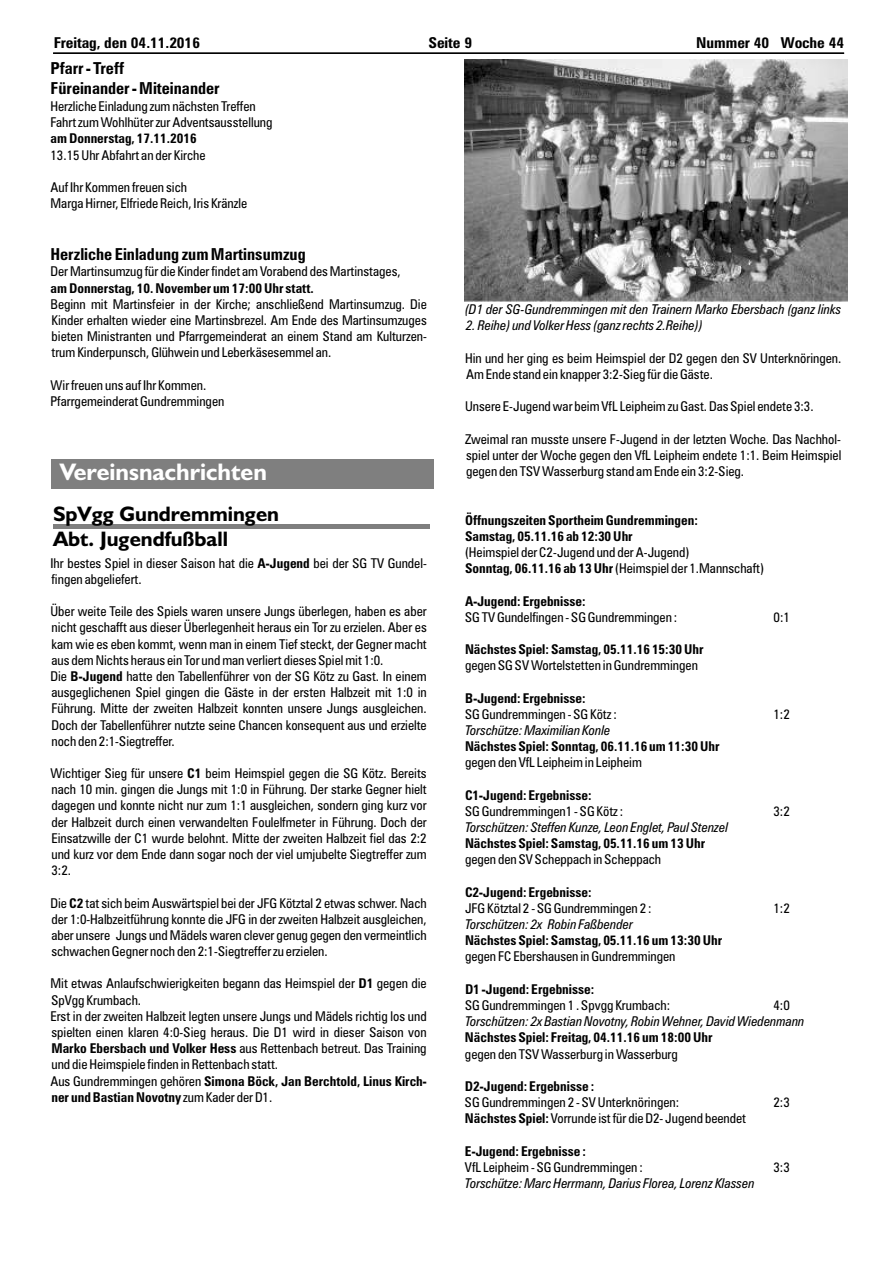
<style>
.page{position:relative;width:893px;height:1263px;background:#fff}
.page>*{position:absolute;margin:0;border:0;box-sizing:border-box;transform-origin:0 0}
.t1{font:700 24px "Humanist 521 BT";color:#fff}
.t2{font:700 21px/25.2px "Humanist 521 BT";color:#000}
.t3{font:700 condensed 16.5px/19.8px "Zurich BT";color:#000}
.t4{font:700 condensed 15px "Zurich BT";letter-spacing:-.005em;color:#000;scale:1.04 1}
.t5{font:condensed 13.5px/16.2px "Zurich BT";color:#000}
.t6{font:700 condensed 13.5px/16.2px "Zurich BT";color:#000}
.t7{font:italic condensed 13.5px "Zurich BT";color:#000}
.s1{font-weight:700}
.s2{font-weight:400}
</style>
<div class="page">
<hr style="left:53px;top:52px;width:791px;height:2px;background:#000">
<div style="left:51px;top:459px;width:383px;height:30px;background:#7f7f7f"></div>
<hr style="left:53px;top:525px;width:376px;height:4px;background:#7f7f7f">
<img style="left:464px;top:59px;width:383px;height:242px">
<p class="t4" style="left:54px;top:37px;width:142px">Freitag, den 04.11.2016</p>
<p class="t4" style="left:428px;top:37px;width:43px">Seite 9</p>
<p class="t4" style="left:696px;top:37px;width:144px">Nummer 40 Woche 44</p>
<p class="t3" style="left:51px;top:60px;width:171px">Pfarr - Treff<br>Füreinander - Miteinander</p>
<p class="t5" style="left:51px;top:99px;width:223px">Herzliche Einladung zum nächsten Treffen<br>Fahrt zum Wohlhüter zur Adventsausstellung</p>
<p class="t6" style="left:51px;top:132px;width:148px">am Donnerstag, 17.11.2016</p>
<p class="t5" style="left:51px;top:148px;width:156px">13.15 Uhr Abfahrt an der Kirche</p>
<p class="t5" style="left:51px;top:180px;width:198px">Auf Ihr Kommen freuen sich<br>Marga Hirner, Elfriede Reich, Iris Kränzle</p>
<p class="t3" style="left:51px;top:245px;width:257px">Herzliche Einladung zum Martinsumzug</p>
<p class="t5" style="left:51px;top:265px;width:352px">Der Martinsumzug für die Kinder findet am Vorabend des Martinstages,</p>
<p class="t6" style="left:51px;top:281px;width:265px">am Donnerstag, 10. November um 17:00 Uhr statt.</p>
<p class="t5" style="left:51px;top:297px;width:378px">Beginn mit Martinsfeier in der Kirche; anschließend Martinsumzug. Die</p>
<p class="t7" style="left:465px;top:305px;width:378px">(D1 der SG-Gundremmingen mit den Trainern Marko Ebersbach (ganz links</p>
<p class="t5" style="left:52px;top:313px;width:377px">Kinder erhalten wieder eine Martinsbrezel. Am Ende des Martinsumzuges</p>
<p class="t7" style="left:466px;top:321px;width:238px">2. Reihe) und Volker Hess (ganz rechts 2.Reihe))</p>
<p class="t5" style="left:52px;top:330px;width:377px">bieten Ministranten und Pfarrgemeinderat an einem Stand am Kulturzen&shy;trum Kinderpunsch, Glühwein und Leberkäsesemmel an.</p>
<p class="t5" style="left:465px;top:351px;width:378px">Hin und her ging es beim Heimspiel der D2 gegen den SV Unterknöringen.<br>Am Ende stand ein knapper 3:2-Sieg für die Gäste.</p>
<p class="t5" style="left:51px;top:378px;width:175px">Wir freuen uns auf Ihr Kommen.<br>Pfarrgemeinderat Gundremmingen</p>
<p class="t5" style="left:465px;top:400px;width:350px">Unsere E-Jugend war beim VfL Leipheim zu Gast. Das Spiel endete 3:3.</p>
<p class="t5" style="left:465px;top:432px;width:378px;text-align:justify">Zweimal ran musste unsere F-Jugend in der letzten Woche. Das Nachhol&shy;spiel unter der Woche gegen den VfL Leipheim endete 1:1. Beim Heimspiel gegen den TSV Wasserburg stand am Ende ein 3:2-Sieg.</p>
<p class="t6" style="left:465px;top:513px;width:234px">Öffnungszeiten Sportheim Gundremmingen:<br>Samstag, 05.11.16 ab 12:30 Uhr</p>
<p class="t5" style="left:465px;top:545px;width:226px">(Heimspiel der C2-Jugend und der A-Jugend)</p>
<h1 class="t1" style="left:60px;top:464px;width:209px">Vereinsnachrichten</h1>
<h2 class="t2" style="left:53px;top:503px;width:227px">SpVgg Gundremmingen<br>Abt. Jugendfußball</h2>
<p class="t5" style="left:50px;top:556px;width:378px">Ihr bestes Spiel in dieser Saison hat die <span class="s1">A-Jugend</span> bei der SG TV Gundel-</p>
<p class="t5" style="left:465px;top:562px;width:300px"><span class="s1">Sonntag, 06.11.16 ab 13 Uhr</span> (Heimspiel der 1.Mannschaft)</p>
<p class="t5" style="left:51px;top:572px;width:92px">fingen abgeliefert.</p>
<p class="t6" style="left:465px;top:594px;width:122px">A-Jugend: Ergebnisse:</p>
<p class="t5" style="left:50px;top:605px;width:378px">Über weite Teile des Spiels waren unsere Jungs überlegen, haben es aber</p>
<p class="t5" style="left:465px;top:610px;width:214px">SG TV Gundelfingen - SG Gundremmingen :</p>
<p class="t5" style="left:773px;top:610px;width:18px">0:1</p>
<p class="t5" style="left:51px;top:621px;width:377px">nicht geschafft aus dieser Überlegenheit heraus ein Tor zu erzielen. Aber es kam wie es eben kommt, wenn man in einem Tief steckt, der Gegner macht</p>
<p class="t6" style="left:465px;top:642px;width:240px">Nächstes Spiel: Samstag, 05.11.16 15:30 Uhr</p>
<p class="t5" style="left:51px;top:653px;width:333px">aus dem Nichts heraus ein Tor und man verliert dieses Spiel mit 1:0.</p>
<p class="t5" style="left:465px;top:659px;width:234px">gegen SG SV Wortelstetten in Gundremmingen</p>
<p class="t5" style="left:50px;top:669px;width:378px">Die <span class="s1">B-Jugend</span> hatte den Tabellenführer von der SG Kötz zu Gast. In einem ausgeglichenen Spiel gingen die Gäste in der ersten Halbzeit mit 1:0 in</p>
<p class="t6" style="left:465px;top:691px;width:122px">B-Jugend: Ergebnisse:</p>
<p class="t5" style="left:51px;top:702px;width:377px">Führung. Mitte der zweiten Halbzeit konnten unsere Jungs ausgleichen.</p>
<p class="t5" style="left:465px;top:707px;width:153px">SG Gundremmingen - SG Kötz :</p>
<p class="t5" style="left:773px;top:707px;width:18px">1:2</p>
<p class="t5" style="left:51px;top:718px;width:377px">Doch der Tabellenführer nutzte seine Chancen konsequent aus und erzielte</p>
<p class="t7" style="left:465px;top:725px;width:147px">Torschütze: Maximilian Konle</p>
<p class="t5" style="left:51px;top:734px;width:125px">noch den 2:1-Siegtreffer.</p>
<p class="t6" style="left:465px;top:740px;width:256px">Nächstes Spiel: Sonntag, 06.11.16 um 11:30 Uhr</p>
<p class="t5" style="left:465px;top:756px;width:178px">gegen den VfL Leipheim in Leipheim</p>
<p class="t5" style="left:50px;top:766px;width:378px">Wichtiger Sieg für unsere <span class="s1">C1</span> beim Heimspiel gegen die SG Kötz. Bereits nach 10 min. gingen die Jungs mit 1:0 in Führung. Der starke Gegner hielt</p>
<p class="t6" style="left:465px;top:788px;width:128px">C1-Jugend: Ergebnisse:</p>
<p class="t5" style="left:51px;top:799px;width:377px">dagegen und konnte nicht nur zum 1:1 ausgleichen, sondern ging kurz vor</p>
<p class="t5" style="left:465px;top:804px;width:160px">SG Gundremmingen1 - SG Kötz :</p>
<p class="t5" style="left:773px;top:804px;width:18px">3:2</p>
<p class="t5" style="left:51px;top:815px;width:377px">der Halbzeit durch einen verwandelten Foulelfmeter in Führung. Doch der</p>
<p class="t7" style="left:465px;top:822px;width:265px">Torschützen: Steffen Kunze, Leon Englet, Paul Stenzel</p>
<p class="t5" style="left:51px;top:831px;width:377px">Einsatzwille der C1 wurde belohnt. Mitte der zweiten Halbzeit fiel das 2:2</p>
<p class="t6" style="left:465px;top:837px;width:242px">Nächstes Spiel: Samstag, 05.11.16 um 13 Uhr</p>
<p class="t5" style="left:51px;top:847px;width:377px">und kurz vor dem Ende dann sogar noch der viel umjubelte Siegtreffer zum</p>
<p class="t5" style="left:465px;top:853px;width:198px">gegen den SV Scheppach in Scheppach</p>
<p class="t5" style="left:51px;top:864px;width:21px">3:2.</p>
<p class="t6" style="left:465px;top:885px;width:128px">C2-Jugend: Ergebnisse:</p>
<p class="t5" style="left:50px;top:896px;width:378px">Die <span class="s1">C2</span> tat sich beim Auswärtspiel bei der JFG Kötztal 2 etwas schwer. Nach</p>
<p class="t5" style="left:465px;top:901px;width:188px">JFG Kötztal 2 - SG Gundremmingen 2 :</p>
<p class="t5" style="left:773px;top:901px;width:18px">1:2</p>
<p class="t5" style="left:51px;top:912px;width:377px">der 1:0-Halbzeitführung konnte die JFG in der zweiten Halbzeit ausgleichen,</p>
<p class="t7" style="left:465px;top:919px;width:169px">Torschützen: 2x Robin Faßbender</p>
<p class="t5" style="left:51px;top:928px;width:377px">aber unsere Jungs und Mädels waren clever genug gegen den vermeintlich</p>
<p class="t6" style="left:465px;top:934px;width:259px">Nächstes Spiel: Samstag, 05.11.16 um 13:30 Uhr</p>
<p class="t5" style="left:51px;top:944px;width:278px">schwachen Gegner noch den 2:1-Siegtreffer zu erzielen.</p>
<p class="t5" style="left:465px;top:950px;width:212px">gegen FC Ebershausen in Gundremmingen</p>
<p class="t5" style="left:50px;top:977px;width:378px">Mit etwas Anlaufschwierigkeiten begann das Heimspiel der <span class="s1">D1</span> gegen die</p>
<p class="t6" style="left:465px;top:982px;width:131px">D1 -Jugend: Ergebnisse:</p>
<p class="t5" style="left:51px;top:993px;width:91px">SpVgg Krumbach.</p>
<p class="t5" style="left:465px;top:998px;width:207px">SG Gundremmingen 1 . Spvgg Krumbach:</p>
<p class="t5" style="left:773px;top:998px;width:18px">4:0</p>
<p class="t5" style="left:50px;top:1009px;width:378px">Erst in der zweiten Halbzeit legten unsere Jungs und Mädels richtig los und</p>
<p class="t7" style="left:465px;top:1017px;width:341px">Torschützen: 2x Bastian Novotny, Robin Wehner, David Wiedenmann</p>
<p class="t5" style="left:51px;top:1025px;width:377px">spielten einen klaren 4:0-Sieg heraus. Die D1 wird in dieser Saison von</p>
<p class="t6" style="left:465px;top:1031px;width:249px">Nächstes Spiel: Freitag, 04.11.16 um 18:00 Uhr</p>
<p class="t5" style="left:51px;top:1042px;width:377px"><span class="s1">Marko Ebersbach und Volker Hess</span> aus Rettenbach betreut. Das Training</p>
<p class="t5" style="left:465px;top:1047px;width:214px">gegen den TSV Wasserburg in Wasserburg</p>
<p class="t5" style="left:50px;top:1058px;width:378px">und die Heimspiele finden in Rettenbach statt.<br>Aus Gundremmingen gehören <span class="s1">Simona Böck, Jan Berchtold, Linus Kirch-</span></p>
<p class="t6" style="left:465px;top:1079px;width:131px">D2-Jugend: Ergebnisse :</p>
<p class="t6" style="left:51px;top:1090px;width:222px">ner und Bastian Novotny <span class="s2">zum Kader der D1.</span></p>
<p class="t5" style="left:465px;top:1095px;width:216px">SG Gundremmingen 2 - SV Unterknöringen:</p>
<p class="t5" style="left:773px;top:1095px;width:18px">2:3</p>
<p class="t5" style="left:465px;top:1112px;width:283px"><span class="s1">Nächstes Spiel:</span> Vorrunde ist für die D2- Jugend beendet</p>
<p class="t6" style="left:465px;top:1144px;width:123px">E-Jugend: Ergebnisse :</p>
<p class="t5" style="left:465px;top:1160px;width:179px">VfL Leipheim - SG Gundremmingen :</p>
<p class="t5" style="left:773px;top:1160px;width:18px">3:3</p>
<p class="t7" style="left:465px;top:1178px;width:291px">Torschütze: Marc Herrmann, Darius Florea, Lorenz Klassen</p>
</div>
